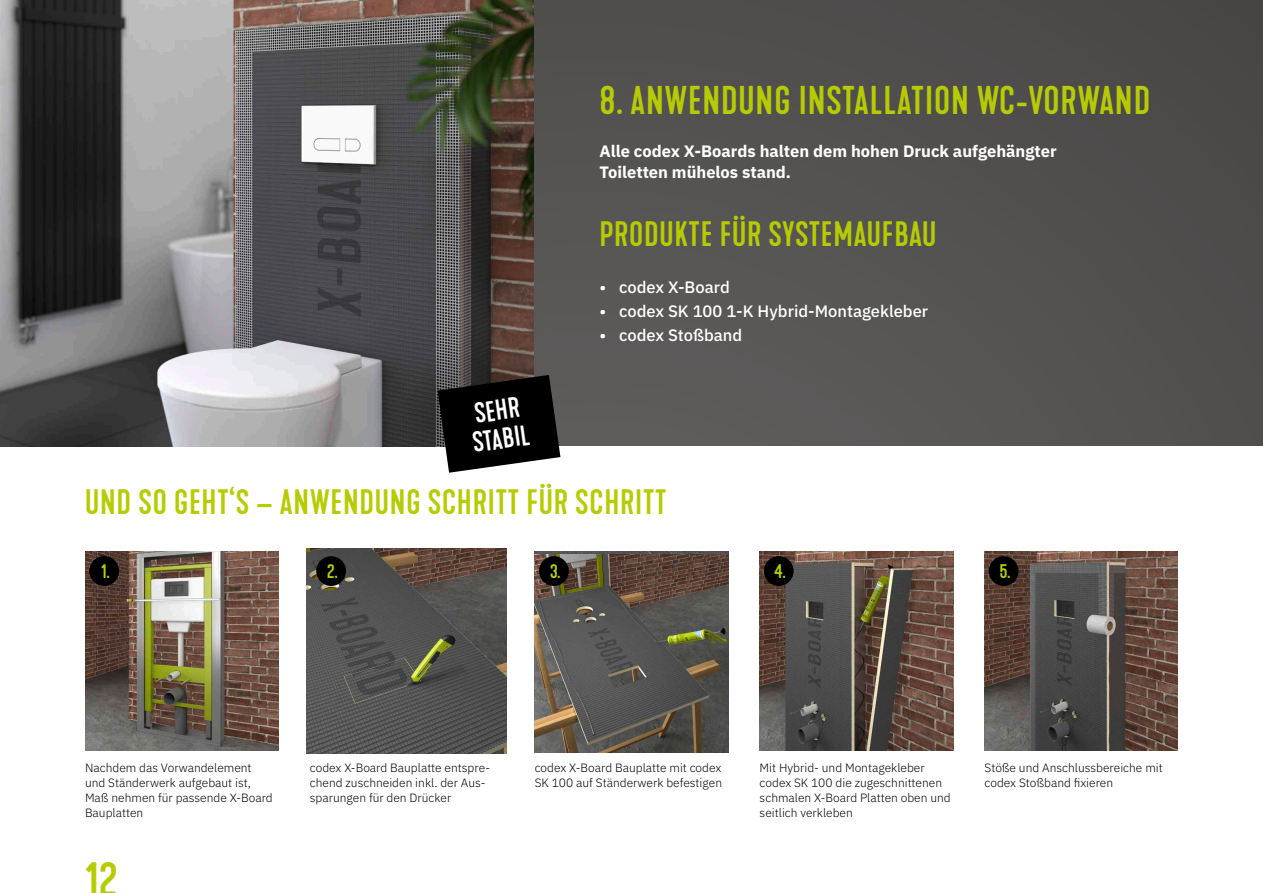
<style>
.page{position:relative;width:1263px;height:893px;background:#545250}
.page>*{position:absolute;margin:0;border:0;box-sizing:border-box;transform-origin:0 0}
.t1{font:500 45px "Kapra Neue";color:#b6cc00}
.t2{font:500 37.5px "Kapra Neue";letter-spacing:.025em;color:#b6cc00}
.t3{font:500 33px "Kapra Neue";letter-spacing:.025em;color:#b6cc00}
.t4{font:500 27px/28.5px "Kapra Neue";color:#fff}
.t5{font:500 18.3px "Kapra Neue";color:#b6cc00}
.t6{font:700 16.5px/21px "IBM Plex Sans";color:#fff}
.t7{font:500 16.5px "IBM Plex Sans";color:#fff}
.t8{font:300 12px/15px "IBM Plex Sans";color:#000}
</style>
<div class="page">
<div style="left:0;top:446px;width:1263px;height:447px;background:#fff"></div>
<img style="left:0;top:0;width:534px;height:446px">
<img style="left:85px;top:552px;width:193px;height:198px">
<img style="left:307px;top:549px;width:199px;height:204px">
<img style="left:535px;top:554px;width:193px;height:199px">
<img style="left:760px;top:552px;width:193px;height:198px">
<img style="left:984px;top:552px;width:194px;height:198px">
<div style="left:89px;top:556px;width:30px;height:30px;background:#000;border-radius:50%"></div>
<div style="left:316px;top:556px;width:30px;height:30px;background:#000;border-radius:50%"></div>
<div style="left:539px;top:556px;width:30px;height:30px;background:#000;border-radius:50%"></div>
<div style="left:764px;top:556px;width:30px;height:30px;background:#000;border-radius:50%"></div>
<div style="left:989px;top:556px;width:29px;height:30px;background:#000;border-radius:50%"></div>
<svg style="left:436px;top:374px;width:126px;height:99px"></svg>
<h2 class="t2" style="left:600px;top:78px;width:552px">8. ANWENDUNG INSTALLATION WC-VORWAND</h2>
<h3 class="t6" style="left:600px;top:140px;width:459px">Alle codex X-Boards halten dem hohen Druck aufgehängter<br>Toiletten mühelos stand.</h3>
<h3 class="t3" style="left:600px;top:214px;width:338px">PRODUKTE FÜR SYSTEMAUFBAU</h3>
<h3 class="t4" style="left:467px;top:401px;width:59px;rotate:-8deg">SEHR<br>STABIL</h3>
<h3 class="t7" style="left:600px;top:274px;width:132px">• codex X-Board</h3>
<h3 class="t7" style="left:600px;top:298px;width:330px">• codex SK 100 1-K Hybrid-Montagekleber</h3>
<h3 class="t7" style="left:600px;top:322px;width:144px">• codex Stoßband</h3>
<h3 class="t3" style="left:85px;top:482px;width:583px">UND SO GEHT‘S – ANWENDUNG SCHRITT FÜR SCHRITT</h3>
<h3 class="t5" style="left:101px;top:560px;width:10px">1.</h3>
<h3 class="t5" style="left:327px;top:560px;width:12px">2.</h3>
<h3 class="t5" style="left:550px;top:560px;width:12px">3.</h3>
<h3 class="t5" style="left:774px;top:560px;width:13px">4.</h3>
<h3 class="t5" style="left:999px;top:560px;width:12px">5.</h3>
<p class="t8" style="left:85px;top:759px;width:189px">Nachdem das Vorwandelement und Ständerwerk aufgebaut ist,<br>Maß nehmen für passende X-Board<br>Bauplatten</p>
<p class="t8" style="left:310px;top:759px;width:182px">codex X-Board Bauplatte entspre&shy;chend zuschneiden inkl. der Aus&shy;sparungen für den Drücker</p>
<p class="t8" style="left:535px;top:759px;width:189px">codex X-Board Bauplatte mit codex<br>SK 100 auf Ständerwerk befestigen</p>
<p class="t8" style="left:760px;top:759px;width:193px">Mit Hybrid- und Montagekleber codex SK 100 die zugeschnittenen schmalen X-Board Platten oben und seitlich verkleben</p>
<p class="t8" style="left:984px;top:759px;width:180px">Stöße und Anschlussbereiche mit codex Stoßband fixieren</p>
<h1 class="t1" style="left:85px;top:853px;width:34px">12</h1>
</div>
